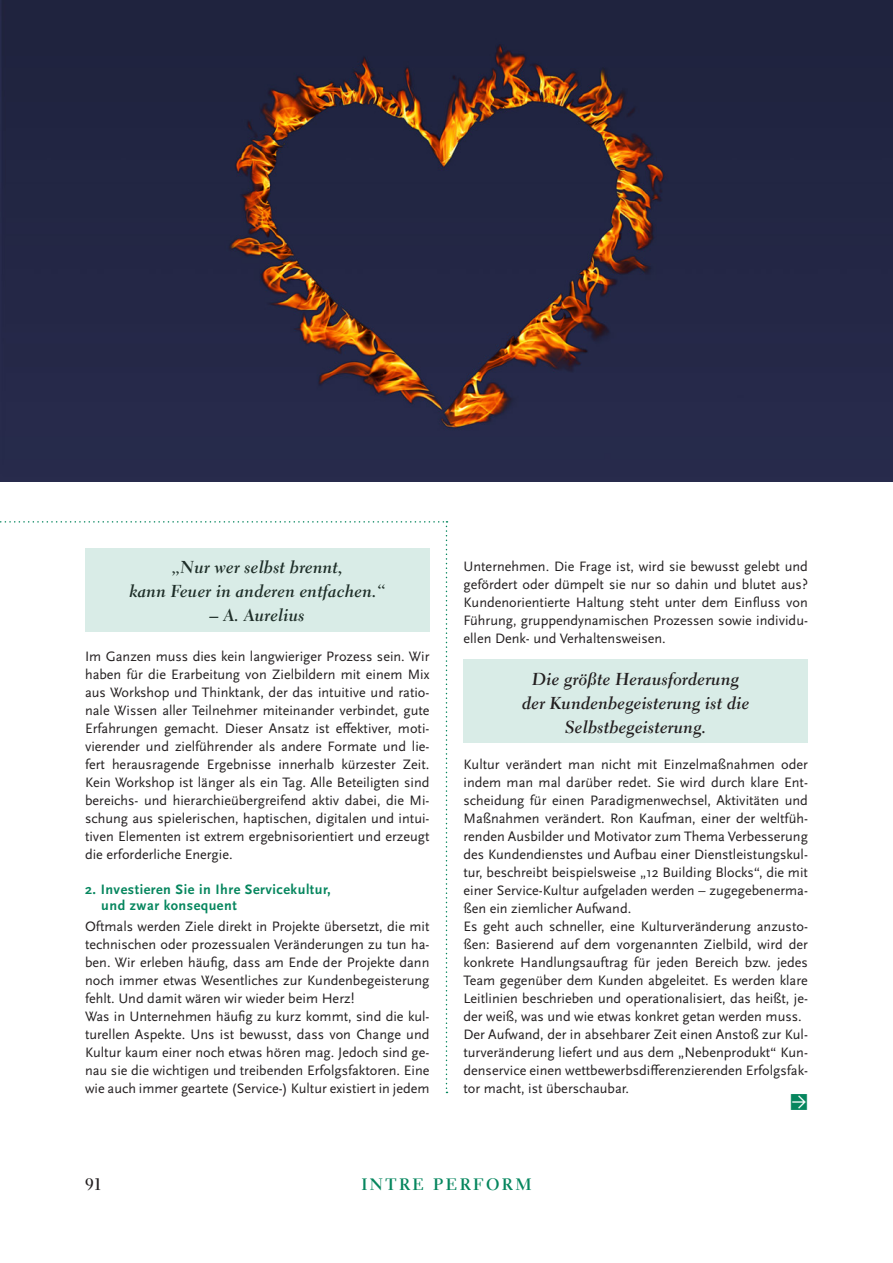
<style>
.page{position:relative;width:893px;height:1263px;background:#fff}
.page>*{position:absolute;margin:0;border:0;box-sizing:border-box;transform-origin:0 0}
.Story___Fließtext{font:18px "Arrow Dynamic";color:#06865e}
.Story___Pull_Quote{font:17.25px/24px "Electra LT Std Bold Cursive";letter-spacing:.01em;color:#231f20;text-align:center}
.t1{font:700 16.5px "Electra LT Std";letter-spacing:.15em;color:#06865e}
.t2{font:700 16.5px "Electra LT Std";color:#231f20}
.Story___Fließtext-2{font:14.25px/18px "Scala Sans Pro";color:#231f20;text-align:justify}
.Infokasten___Übersch{font:700 14.25px/16.5px "Scala Sans Pro";letter-spacing:.035em;color:#06865e}
</style>
<div class="page">
<div style="left:463px;top:660px;width:345px;height:83px;background:#d9ece7"></div>
<img style="left:0;top:0;width:893px;height:481px">
<svg style="left:0;top:521px;width:447px;height:572px"></svg>
<div style="left:85px;top:548px;width:344px;height:83px;background:#d9ece7"></div>
<p class="Story___Pull_Quote" style="left:129px;top:555px;width:258px">„Nur wer selbst brennt,<br>kann Feuer in anderen entfachen.“</p>
<p class="Story___Pull_Quote" style="left:210px;top:603px;width:96px">– A. Aurelius</p>
<p class="Story___Fließtext-2" style="left:85px;top:647px;width:346px">Im Ganzen muss dies kein langwieriger Prozess sein. Wir haben für die Erarbeitung von Zielbildern mit einem Mix aus Workshop und Thinktank, der das intuitive und ratio&shy;nale Wissen aller Teilnehmer miteinander verbindet, gute Erfahrungen gemacht. Dieser Ansatz ist effektiver, moti&shy;vierender und zielführender als andere Formate und lie&shy;fert herausragende Ergebnisse innerhalb kürzester Zeit.<br>Kein Workshop ist länger als ein Tag. Alle Beteiligten sind bereichs- und hierarchieübergreifend aktiv dabei, die Mi&shy;schung aus spielerischen, haptischen, digitalen und intui&shy;tiven Elementen ist extrem ergebnisorientiert und erzeugt die erforderliche Energie.</p>
<p class="Infokasten___Übersch" style="left:101px;top:881px;width:231px;text-indent:-16px">2. Investieren Sie in Ihre Servicekultur, und zwar konsequent</p>
<p class="Story___Fließtext-2" style="left:85px;top:917px;width:346px">Oftmals werden Ziele direkt in Projekte übersetzt, die mit technischen oder prozessualen Veränderungen zu tun ha&shy;ben. Wir erleben häufig, dass am Ende der Projekte dann noch immer etwas Wesentliches zur Kundenbegeisterung fehlt. Und damit wären wir wieder beim Herz!</p>
<p class="Story___Fließtext-2" style="left:85px;top:1007px;width:346px">Was in Unternehmen häufig zu kurz kommt, sind die kul&shy;turellen Aspekte. Uns ist bewusst, dass von Change und Kultur kaum einer noch etwas hören mag. Jedoch sind ge&shy;nau sie die wichtigen und treibenden Erfolgsfaktoren. Eine wie auch immer geartete (Service-) Kultur existiert in jedem</p>
<p class="Story___Fließtext-2" style="left:463px;top:557px;width:346px">Unternehmen. Die Frage ist, wird sie bewusst gelebt und gefördert oder dümpelt sie nur so dahin und blutet aus?<br>Kundenorientierte Haltung steht unter dem Einfluss von Führung, gruppendynamischen Prozessen sowie individu&shy;ellen Denk- und Verhaltensweisen.</p>
<p class="Story___Pull_Quote" style="left:522px;top:667px;width:229px">Die größte Herausforderung der Kundenbegeisterung ist die<br>Selbstbegeisterung.</p>
<p class="Story___Fließtext-2" style="left:463px;top:755px;width:346px">Kultur verändert man nicht mit Einzelmaßnahmen oder indem man mal darüber redet. Sie wird durch klare Ent&shy;scheidung für einen Paradigmenwechsel, Aktivitäten und Maßnahmen verändert. Ron Kaufman, einer der weltfüh&shy;renden Ausbilder und Motivator zum Thema Verbesserung des Kundendienstes und Aufbau einer Dienstleistungskul&shy;tur, beschreibt beispielsweise „12 Building Blocks“, die mit einer Service-Kultur aufgeladen werden – zugegebenerma&shy;ßen ein ziemlicher Aufwand.</p>
<p class="Story___Fließtext-2" style="left:463px;top:917px;width:346px">Es geht auch schneller, eine Kulturveränderung anzusto&shy;ßen: Basierend auf dem vorgenannten Zielbild, wird der konkrete Handlungsauftrag für jeden Bereich bzw. jedes Team gegenüber dem Kunden abgeleitet. Es werden klare Leitlinien beschrieben und operationalisiert, das heißt, je&shy;der weiß, was und wie etwas konkret getan werden muss.</p>
<p class="Story___Fließtext-2" style="left:463px;top:1025px;width:346px">Der Aufwand, der in absehbarer Zeit einen Anstoß zur Kul&shy;turveränderung liefert und aus dem „Nebenprodukt“ Kun&shy;denservice einen wettbewerbsdifferenzierenden Erfolgsfak&shy;tor macht, ist überschaubar.</p>
<p class="Story___Fließtext" style="left:790px;top:1093px;width:19px">‹</p>
<p class="t2" style="left:85px;top:1174px;width:19px">91</p>
<p class="t1" style="left:361px;top:1174px;width:172px">INTRE PERFORM</p>
</div>
